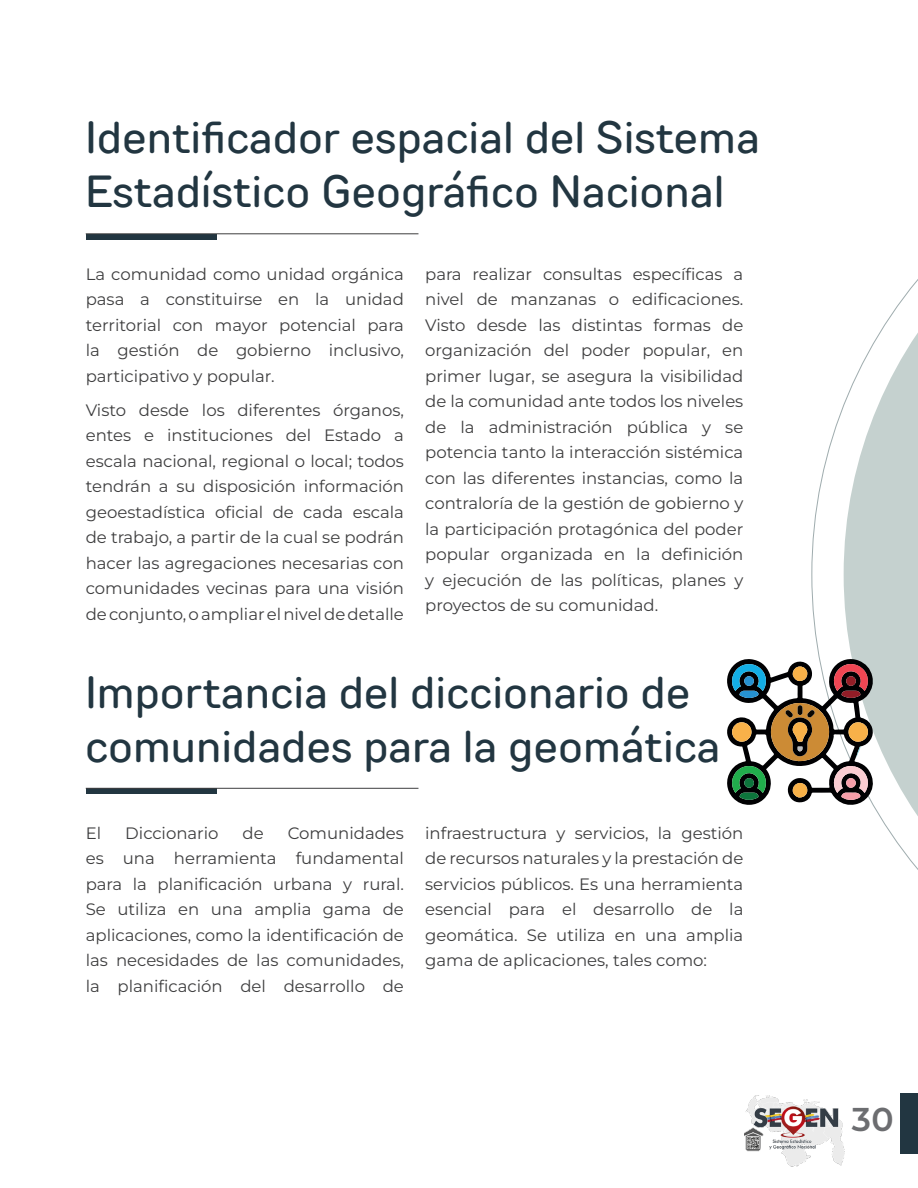
<style>
.page{position:relative;width:918px;height:1188px;background:#fff}
.page>*{position:absolute;margin:0;border:0;box-sizing:border-box;transform-origin:0 0}
.t1{font:500 45px/54px "TT Rounds Neue Trial";color:#223641}
.t2{font:600 33px "Montserrat";color:#6c6d70}
.t3{font:16.5px/25.5px "Montserrat";color:#3e3e3f;text-align:justify}
</style>
<div class="page">
<div style="left:901px;top:1093px;width:17px;height:60px;background:#223641"></div>
<img style="left:744px;top:1096px;width:101px;height:71px">
<div style="left:86px;top:234px;width:131px;height:5px;background:#223641"></div>
<div style="left:86px;top:788px;width:131px;height:6px;background:#223641"></div>
<hr style="left:86px;top:233px;width:332px;height:1px;background:#3e3e3f">
<hr style="left:86px;top:788px;width:332px;height:1px;background:#3e3e3f">
<svg style="left:811px;top:279px;width:107px;height:591px"></svg>
<svg style="left:727px;top:659px;width:147px;height:147px"></svg>
<p class="t1" style="left:85px;top:110px;width:676px">Identificador espacial del Sistema<br>Estadístico Geográfico Nacional</p>
<p class="t3" style="left:86px;top:261px;width:320px">La comunidad como unidad orgánica pasa a constituirse en la unidad territorial con mayor potencial para la gestión de gobierno inclusivo, participativo y popular.</p>
<p class="t3" style="left:86px;top:397px;width:320px">Visto desde los diferentes órganos, entes e instituciones del Estado a escala nacional, regional o local; todos tendrán a su disposición información geoestadística oficial de cada escala de trabajo, a partir de la cual se podrán hacer las agregaciones necesarias con comunidades vecinas para una visión de conjunto, o ampliar el nivel de detalle</p>
<p class="t3" style="left:425px;top:261px;width:320px">para realizar consultas específicas a nivel de manzanas o edificaciones.<br>Visto desde las distintas formas de organización del poder popular, en primer lugar, se asegura la visibilidad de la comunidad ante todos los niveles de la administración pública y se potencia tanto la interacción sistémica con las diferentes instancias, como la contraloría de la gestión de gobierno y la participación protagónica del poder popular organizada en la definición y ejecución de las políticas, planes y proyectos de su comunidad.</p>
<p class="t1" style="left:85px;top:665px;width:637px">Importancia del diccionario de comunidades para la geomática</p>
<p class="t3" style="left:86px;top:820px;width:320px;text-indent:202px">Comunidades es una herramienta fundamental para la planificación urbana y rural.<br>Se utiliza en una amplia gama de aplicaciones, como la identificación de las necesidades de las comunidades, la planificación del desarrollo de</p>
<p class="t3" style="left:86px;top:820px;width:17px">El</p>
<p class="t3" style="left:125px;top:820px;width:95px">Diccionario</p>
<p class="t3" style="left:243px;top:820px;width:23px">de</p>
<p class="t3" style="left:425px;top:820px;width:320px">infraestructura y servicios, la gestión de recursos naturales y la prestación de servicios públicos. Es una herramienta esencial para el desarrollo de la geomática. Se utiliza en una amplia gama de aplicaciones, tales como:</p>
<h2 class="t2" style="left:852px;top:1098px;width:43px">30</h2>
</div>
